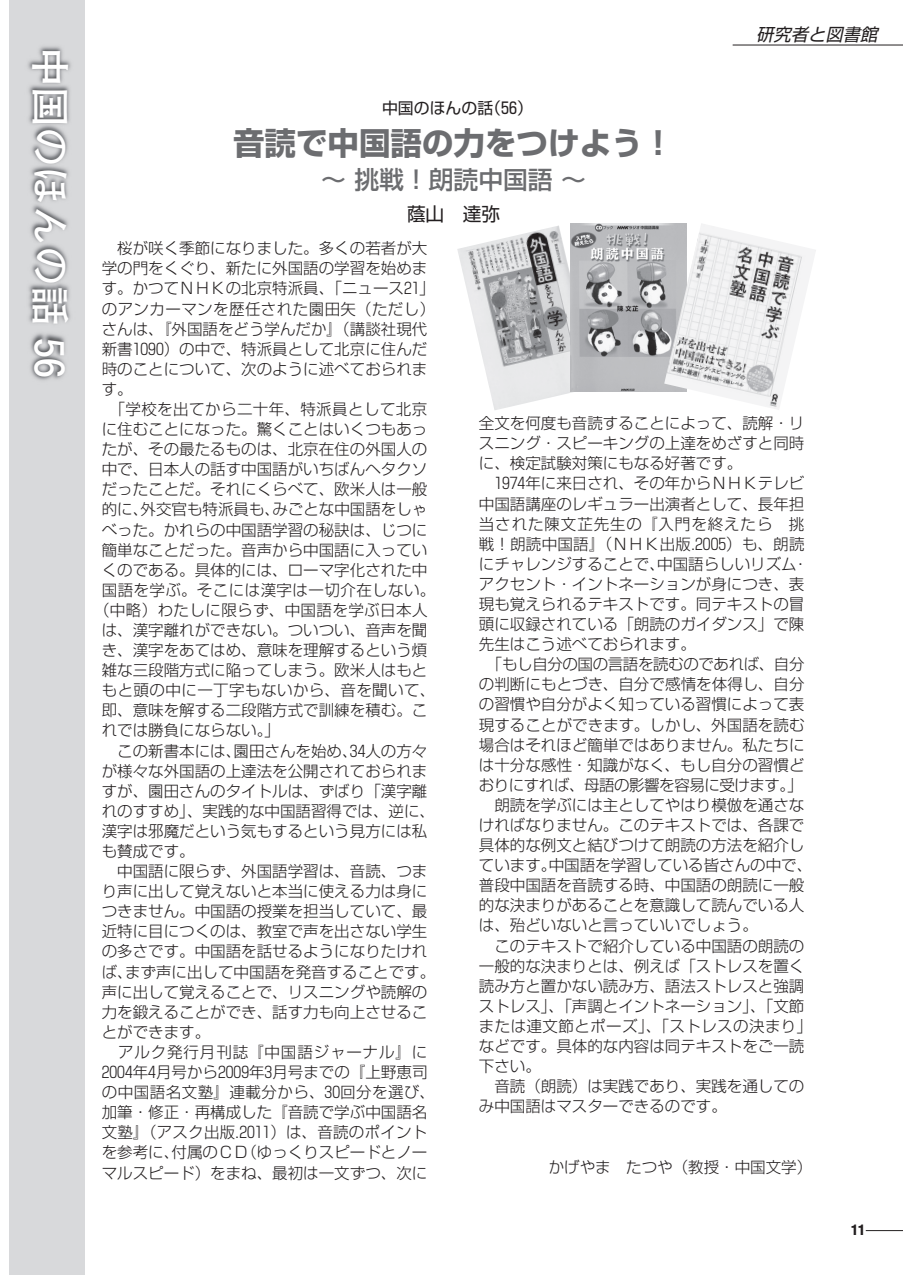
<style>
.page{position:relative;width:903px;height:1275px;background:#fff}
.page>*{position:absolute;margin:0;border:0;box-sizing:border-box;transform-origin:0 0}
.t1{font:700 39.73px "Futo Go B101 Pro";color:#fff}
.t2{font:700 31.5px "Shin Go Pro";color:#6c6d70}
.t3{font:500 24.85px "Shin Go Pro";color:#6c6d70}
.t4{font:18.55px "Shin Go Pro";color:#231f20}
.t5{font:italic 17.32px "Shin Go Pro";color:#231f20}
.t6{font:15.92px "Shin Go Pro";color:#231f20}
.t7{font:300 15.58px/20.1px "Shin Go Pro";color:#231f20}
.t8{font:300 15.58px "Shin Go Pro";letter-spacing:.03em;color:#231f20}
.t9{font:300 15.58px "Shin Go Pro";letter-spacing:.025em;color:#231f20}
.t10{font:300 15.58px "Shin Go Pro";letter-spacing:.055em;color:#231f20}
.t11{font:900 condensed 14.17px "Helvetica";color:#231f20}
</style>
<div class="page">
<hr style="left:866px;top:1230px;width:37px;height:1px;background:#231f20">
<hr style="left:733px;top:45px;width:170px;height:1px;background:#231f20">
<img style="left:10px;top:0;width:74px;height:1275px">
<img style="left:457px;top:225px;width:116px;height:185px">
<img style="left:570px;top:223px;width:94px;height:169px">
<img style="left:664px;top:223px;width:152px;height:187px">
<h1 class="t1" style="left:82px;top:47px;width:332px;rotate:90deg">中国のほんの話 56</h1>
<p class="t6" style="left:382px;top:95px;width:152px">中国のほんの話（56）</p>
<h2 class="t2" style="left:233px;top:118px;width:443px">音読で中国語の力をつけよう！</h2>
<h3 class="t3" style="left:321px;top:159px;width:266px">～ 挑戦！朗読中国語 ～</h3>
<p class="t4" style="left:407px;top:198px;width:95px">蔭山　達弥</p>
<p class="t5" style="left:756px;top:20px;width:128px">研究者と図書館</p>
<p class="t7" style="left:102px;top:236px;width:327px">　桜が咲く季節になりました。多くの若者が大</p>
<p class="t7" style="left:102px;top:256px;width:327px">学の門をくぐり、新たに外国語の学習を始めま</p>
<p class="t7" style="left:102px;top:277px;width:335px">す。かつてＮＨＫの北京特派員、「ニュース21」</p>
<p class="t9" style="left:102px;top:296px;width:335px">のアンカーマンを歴任された園田矢（ただし）</p>
<p class="t7" style="left:102px;top:317px;width:327px">さんは、『外国語をどう学んだか』（講談社現代</p>
<p class="t7" style="left:102px;top:337px;width:327px">新書1090）の中で、特派員として北京に住んだ</p>
<p class="t7" style="left:102px;top:357px;width:327px">時のことについて、次のように述べておられま</p>
<p class="t7" style="left:102px;top:377px;width:33px">す。</p>
<p class="t8" style="left:102px;top:396px;width:327px">　「学校を出てから二十年、特派員として北京</p>
<p class="t7" style="left:102px;top:417px;width:327px">に住むことになった。驚くことはいくつもあっ</p>
<p class="t7" style="left:102px;top:437px;width:327px">たが、その最たるものは、北京在住の外国人の</p>
<p class="t7" style="left:102px;top:457px;width:327px">中で、日本人の話す中国語がいちばんヘタクソ</p>
<p class="t7" style="left:102px;top:477px;width:327px">だったことだ。それにくらべて、欧米人は一般</p>
<p class="t7" style="left:102px;top:498px;width:327px">的に、外交官も特派員も、みごとな中国語をしゃ</p>
<p class="t7" style="left:102px;top:518px;width:327px">べった。かれらの中国語学習の秘訣は、じつに</p>
<p class="t7" style="left:102px;top:538px;width:327px">簡単なことだった。音声から中国語に入ってい</p>
<p class="t7" style="left:102px;top:558px;width:327px">くのである。具体的には、ローマ字化された中</p>
<p class="t8" style="left:102px;top:577px;width:335px">国語を学ぶ。そこには漢字は一切介在しない。</p>
<p class="t9" style="left:94px;top:597px;width:335px">（中略）わたしに限らず、中国語を学ぶ日本人</p>
<p class="t7" style="left:102px;top:618px;width:327px">は、漢字離れができない。ついつい、音声を聞</p>
<p class="t7" style="left:102px;top:638px;width:327px">き、漢字をあてはめ、意味を理解するという煩</p>
<p class="t7" style="left:102px;top:658px;width:327px">雑な三段階方式に陥ってしまう。欧米人はもと</p>
<p class="t8" style="left:102px;top:678px;width:335px">もと頭の中に一丁字もないから、音を聞いて、</p>
<p class="t7" style="left:102px;top:698px;width:327px">即、意味を解する二段階方式で訓練を積む。こ</p>
<p class="t7" style="left:102px;top:719px;width:180px">れでは勝負にならない。」</p>
<p class="t7" style="left:102px;top:739px;width:327px">　この新書本には、園田さんを始め、34人の方々</p>
<p class="t7" style="left:102px;top:759px;width:327px">が様々な外国語の上達法を公開されておられま</p>
<p class="t7" style="left:102px;top:779px;width:327px">すが、園田さんのタイトルは、ずばり「漢字離</p>
<p class="t7" style="left:102px;top:799px;width:335px">れのすすめ」、実践的な中国語習得では、逆に、</p>
<p class="t7" style="left:102px;top:819px;width:327px">漢字は邪魔だという気もするという見方には私</p>
<p class="t7" style="left:102px;top:839px;width:95px">も賛成です。</p>
<p class="t7" style="left:102px;top:859px;width:327px">　中国語に限らず、外国語学習は、音読、つま</p>
<p class="t7" style="left:102px;top:879px;width:327px">り声に出して覚えないと本当に使える力は身に</p>
<p class="t7" style="left:102px;top:899px;width:327px">つきません。中国語の授業を担当していて、最</p>
<p class="t7" style="left:102px;top:919px;width:327px">近特に目につくのは、教室で声を出さない学生</p>
<p class="t7" style="left:102px;top:940px;width:327px">の多さです。中国語を話せるようになりたけれ</p>
<p class="t7" style="left:102px;top:960px;width:335px">ば、まず声に出して中国語を発音することです。</p>
<p class="t7" style="left:102px;top:980px;width:327px">声に出して覚えることで、リスニングや読解の</p>
<p class="t7" style="left:102px;top:1000px;width:327px">力を鍛えることができ、話す力も向上させるこ</p>
<p class="t7" style="left:102px;top:1020px;width:110px">とができます。</p>
<p class="t10" style="left:102px;top:1039px;width:327px">　アルク発行月刊誌『中国語ジャーナル』に</p>
<p class="t7" style="left:102px;top:1060px;width:327px">2004年４月号から2009年３月号までの『上野恵司</p>
<p class="t8" style="left:102px;top:1079px;width:335px">の中国語名文塾』連載分から、30回分を選び、</p>
<p class="t7" style="left:102px;top:1100px;width:327px">加筆・修正・再構成した『音読で学ぶ中国語名</p>
<p class="t7" style="left:102px;top:1120px;width:327px">文塾』（アスク出版.2011）は、音読のポイント</p>
<p class="t7" style="left:102px;top:1140px;width:327px">を参考に、付属のＣＤ（ゆっくりスピードとノー</p>
<p class="t7" style="left:102px;top:1161px;width:327px">マルスピード）をまね、最初は一文ずつ、次に</p>
<p class="t7" style="left:479px;top:411px;width:335px">全文を何度も音読することによって、読解・リスニング・スピーキングの上達をめざすと同時に、検定試験対策にもなる好著です。<br>　1974年に来日され、その年からＮＨＫテレビ中国語講座のレギュラー出演者として、長年担当された陳文芷先生の『入門を終えたら　挑戦！朗読中国語』（ＮＨＫ出版.2005）も、朗読にチャレンジすることで、中国語らしいリズム・アクセント・イントネーションが身につき、表現も覚えられるテキストです。同テキストの冒頭に収録されている「朗読のガイダンス」で陳先生はこう述べておられます。<br>　「もし自分の国の言語を読むのであれば、自分の判断にもとづき、自分で感情を体得し、自分の習慣や自分がよく知っている習慣によって表現することができます。しかし、外国語を読む場合はそれほど簡単ではありません。私たちには十分な感性・知識がなく、もし自分の習慣どおりにすれば、母語の影響を容易に受けます。」　朗読を学ぶには主としてやはり模倣を通さなければなりません。このテキストでは、各課で具体的な例文と結びつけて朗読の方法を紹介しています。中国語を学習している皆さんの中で、普段中国語を音読する時、中国語の朗読に一般的な決まりがあることを意識して読んでいる人は、殆どいないと言っていいでしょう。<br>　このテキストで紹介している中国語の朗読の一般的な決まりとは、例えば「ストレスを置く読み方と置かない読み方、語法ストレスと強調ストレス」、「声調とイントネーション」、「文節または連文節とポーズ」、「ストレスの決まり」などです。具体的な内容は同テキストをご一読下さい。<br>　音読（朗読）は実践であり、実践を通してのみ中国語はマスターできるのです。</p>
<p class="t7" style="left:549px;top:1155px;width:265px">かげやま　たつや（教授・中国文学）</p>
<p class="t11" style="left:851px;top:1221px;width:16px">11</p>
</div>
